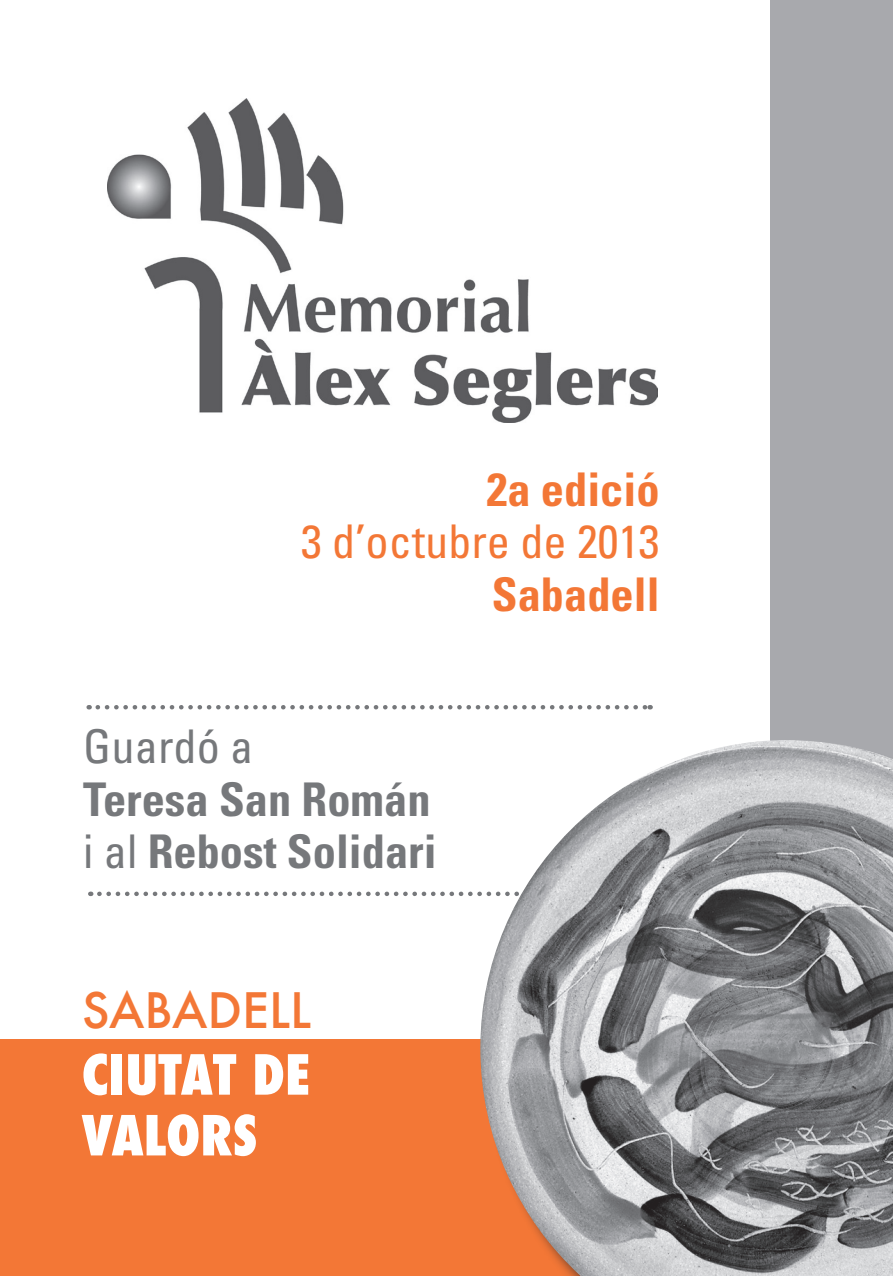
<style>
.page{position:relative;width:893px;height:1276px;background:#fff}
.page>*{position:absolute;margin:0;border:0;box-sizing:border-box;transform-origin:0 0}
.t1{font:800 condensed 53.77px/60.8px "Futura";color:#fff}
.t2{font:500 47.7px "Futura";color:#f37736}
.t3{font:700 condensed 46.35px "Univers";color:#76787b}
.t4{font:700 condensed 46.35px "Univers";color:#f37736}
.t5{font:condensed 46.35px "Univers";color:#f37736}
.t6{font:condensed 46.35px "Univers";color:#76787b}
.s1{font-weight:400}
</style>
<div class="page">
<svg style="left:98px;top:705px;width:553px;height:4px"></svg>
<svg style="left:99px;top:891px;width:381px;height:5px"></svg>
<div style="left:0;top:1040px;width:893px;height:236px;background:#f37736"></div>
<div style="left:770px;top:0;width:123px;height:914px;background:#a8a9ad"></div>
<img style="left:480px;top:740px;width:413px;height:536px">
<img style="left:107px;top:99px;width:551px;height:323px">
<p class="t4" style="left:487px;top:461px;width:174px">2a edició</p>
<p class="t5" style="left:301px;top:512px;width:360px">3 d’octubre de 2013</p>
<p class="t4" style="left:492px;top:565px;width:169px">Sabadell</p>
<p class="t6" style="left:83px;top:717px;width:172px">Guardó a</p>
<p class="t3" style="left:83px;top:771px;width:349px">Teresa San Román</p>
<p class="t3" style="left:83px;top:823px;width:355px"><span class="s1">i al</span> Rebost Solidari</p>
<p class="t2" style="left:82px;top:978px;width:231px">SABADELL</p>
<p class="t1" style="left:82px;top:1044px;width:230px">CIUTAT DE<br>VALORS</p>
</div>
